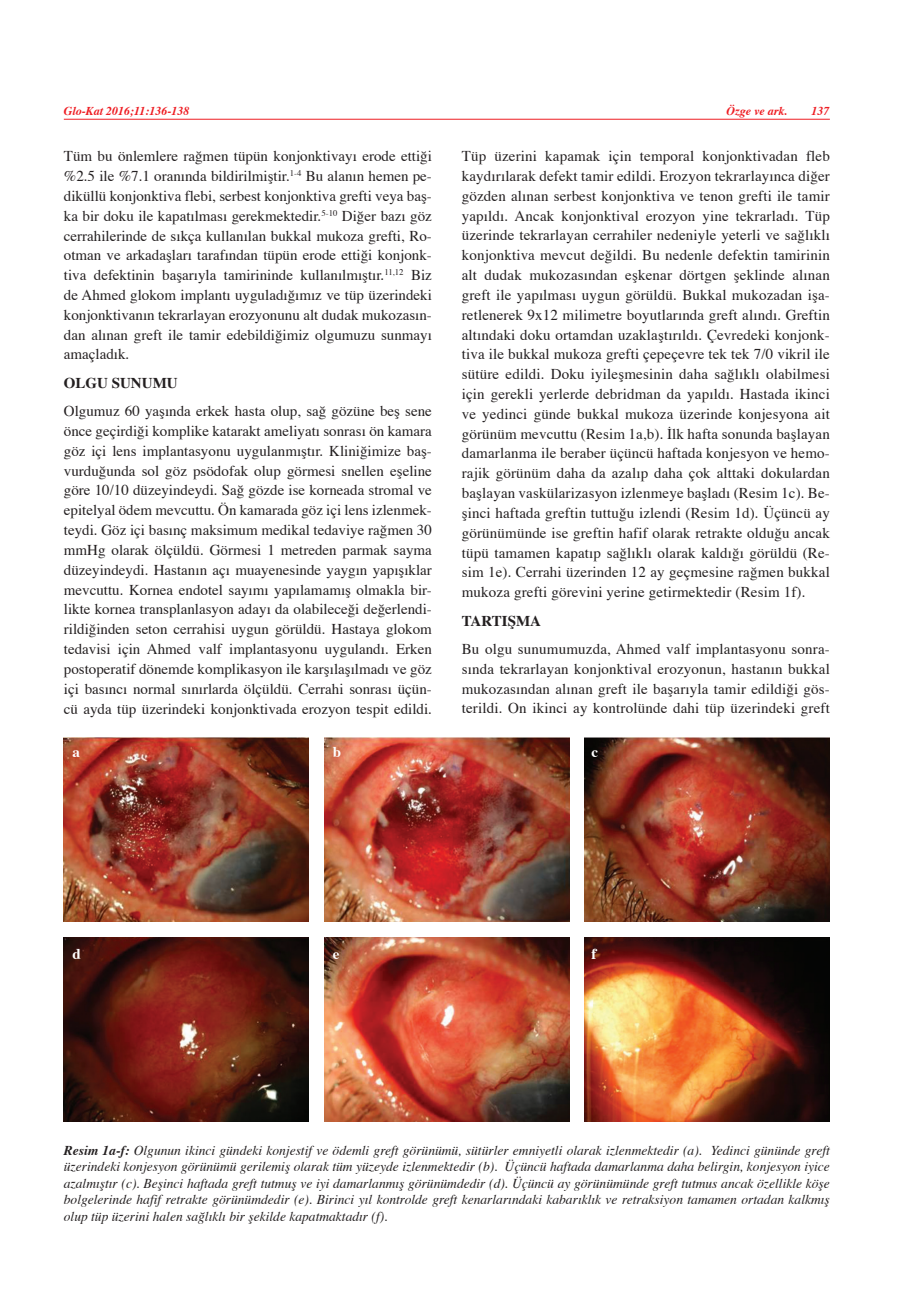
<style>
.page{position:relative;width:915px;height:1306px;background:#fff}
.page>*{position:absolute;margin:0;border:0;box-sizing:border-box;transform-origin:0 0}
.t1{font:15px/19.8px "Times";letter-spacing:.005em;color:#231f20;text-align:justify}
.t2{font:700 15px "Times";color:#231f20}
.t3{font:700 15px "Times";color:#fff}
.t4{font:italic 13.5px/16.5px "Times";color:#231f20;text-align:justify}
.t5{font:italic 700 12px "Times";color:#ee1d23}
.s1{font-weight:700}
</style>
<div class="page">
<hr style="left:64px;top:119px;width:765px;height:1px;background:#ee1d23">
<img style="left:64px;top:737px;width:245px;height:184px">
<img style="left:64px;top:937px;width:245px;height:184px">
<img style="left:324px;top:737px;width:245px;height:184px">
<img style="left:324px;top:937px;width:245px;height:184px">
<img style="left:584px;top:737px;width:245px;height:184px">
<img style="left:584px;top:937px;width:245px;height:184px">
<p class="t5" style="left:64px;top:103px;width:127px">Glo-Kat 2016;11:136-138</p>
<p class="t5" style="left:726px;top:103px;width:62px">Özge ve ark.</p>
<p class="t5" style="left:811px;top:103px;width:19px">137</p>
<p class="t1" style="left:64px;top:147px;width:369px">Tüm bu önlemlere rağmen tüpün konjonktivayı erode ettiği %2.5 ile %7.1 oranında bildirilmiştir.<sup>1-4</sup> Bu alanın hemen pe&shy;diküllü konjonktiva flebi, serbest konjonktiva grefti veya baş&shy;ka bir doku ile kapatılması gerekmektedir.<sup>5-10</sup> Diğer bazı göz cerrahilerinde de sıkça kullanılan bukkal mukoza grefti, Ro&shy;otman ve arkadaşları tarafından tüpün erode ettiği konjonk&shy;tiva defektinin başarıyla tamirininde kullanılmıştır.<sup>11,12</sup> Biz de Ahmed glokom implantı uyguladığımız ve tüp üzerindeki konjonktivanın tekrarlayan erozyonunu alt dudak mukozasın&shy;dan alınan greft ile tamir edebildiğimiz olgumuzu sunmayı amaçladık.</p>
<p class="t2" style="left:64px;top:373px;width:115px">OLGU SUNUMU</p>
<p class="t1" style="left:64px;top:402px;width:369px">Olgumuz 60 yaşında erkek hasta olup, sağ gözüne beş sene önce geçirdiği komplike katarakt ameliyatı sonrası ön kamara göz içi lens implantasyonu uygulanmıştır. Kliniğimize baş&shy;vurduğunda sol göz psödofak olup görmesi snellen eşeline göre 10/10 düzeyindeydi. Sağ gözde ise korneada stromal ve epitelyal ödem mevcuttu. Ön kamarada göz içi lens izlenmek&shy;teydi. Göz içi basınç maksimum medikal tedaviye rağmen 30 mmHg olarak ölçüldü. Görmesi 1 metreden parmak sayma düzeyindeydi. Hastanın açı muayenesinde yaygın yapışıklar mevcuttu. Kornea endotel sayımı yapılamamış olmakla bir&shy;likte kornea transplanlasyon adayı da olabileceği değerlendi&shy;rildiğinden seton cerrahisi uygun görüldü. Hastaya glokom tedavisi için Ahmed valf implantasyonu uygulandı. Erken postoperatif dönemde komplikasyon ile karşılaşılmadı ve göz içi basıncı normal sınırlarda ölçüldü. Cerrahi sonrası üçün&shy;cü ayda tüp üzerindeki konjonktivada erozyon tespit edildi.</p>
<p class="t1" style="left:461px;top:147px;width:369px">Tüp üzerini kapamak için temporal konjonktivadan fleb kaydırılarak defekt tamir edildi. Erozyon tekrarlayınca diğer gözden alınan serbest konjonktiva ve tenon grefti ile tamir yapıldı. Ancak konjonktival erozyon yine tekrarladı. Tüp üzerinde tekrarlayan cerrahiler nedeniyle yeterli ve sağlıklı konjonktiva mevcut değildi. Bu nedenle defektin tamirinin alt dudak mukozasından eşkenar dörtgen şeklinde alınan greft ile yapılması uygun görüldü. Bukkal mukozadan işa&shy;retlenerek 9x12 milimetre boyutlarında greft alındı. Greftin altındaki doku ortamdan uzaklaştırıldı. Çevredeki konjonk&shy;tiva ile bukkal mukoza grefti çepeçevre tek tek 7/0 vikril ile sütüre edildi. Doku iyileşmesinin daha sağlıklı olabilmesi için gerekli yerlerde debridman da yapıldı. Hastada ikinci ve yedinci günde bukkal mukoza üzerinde konjesyona ait görünüm mevcuttu (Resim 1a,b). İlk hafta sonunda başlayan damarlanma ile beraber üçüncü haftada konjesyon ve hemo&shy;rajik görünüm daha da azalıp daha çok alttaki dokulardan başlayan vaskülarizasyon izlenmeye başladı (Resim 1c). Be&shy;şinci haftada greftin tuttuğu izlendi (Resim 1d). Üçüncü ay görünümünde ise greftin hafif olarak retrakte olduğu ancak tüpü tamamen kapatıp sağlıklı olarak kaldığı görüldü (Re&shy;sim 1e). Cerrahi üzerinden 12 ay geçmesine rağmen bukkal mukoza grefti görevini yerine getirmektedir (Resim 1f).</p>
<p class="t2" style="left:461px;top:610px;width:81px">TARTIŞMA</p>
<p class="t1" style="left:461px;top:640px;width:369px">Bu olgu sunumumuzda, Ahmed valf implantasyonu sonra&shy;sında tekrarlayan konjonktival erozyonun, hastanın bukkal mukozasından alınan greft ile başarıyla tamir edildiği gös&shy;terildi. On ikinci ay kontrolünde dahi tüp üzerindeki greft</p>
<p class="t3" style="left:72px;top:742px;width:9px">a</p>
<p class="t3" style="left:72px;top:943px;width:10px">d</p>
<p class="t3" style="left:333px;top:742px;width:10px">b</p>
<p class="t3" style="left:333px;top:943px;width:8px">e</p>
<p class="t3" style="left:591px;top:742px;width:8px">c</p>
<p class="t3" style="left:591px;top:943px;width:6px">f</p>
<p class="t4" style="left:64px;top:1142px;width:767px"><span class="s1">Resim 1a-f:</span> Olgunun ikinci gündeki konjestif ve ödemli greft görünümü, sütürler emniyetli olarak izlenmektedir (a). Yedinci gününde greft üzerindeki konjesyon görünümü gerilemiş olarak tüm yüzeyde izlenmektedir (b). Üçüncü haftada damarlanma daha belirgin, konjesyon iyice azalmıştır (c). Beşinci haftada greft tutmuş ve iyi damarlanmış görünümdedir (d). Üçüncü ay görünümünde greft tutmus ancak özellikle köşe bolgelerinde hafif retrakte görünümdedir (e). Birinci yıl kontrolde greft kenarlarındaki kabarıklık ve retraksiyon tamamen ortadan kalkmış olup tüp üzerini halen sağlıklı bir şekilde kapatmaktadır (f).</p>
</div>
